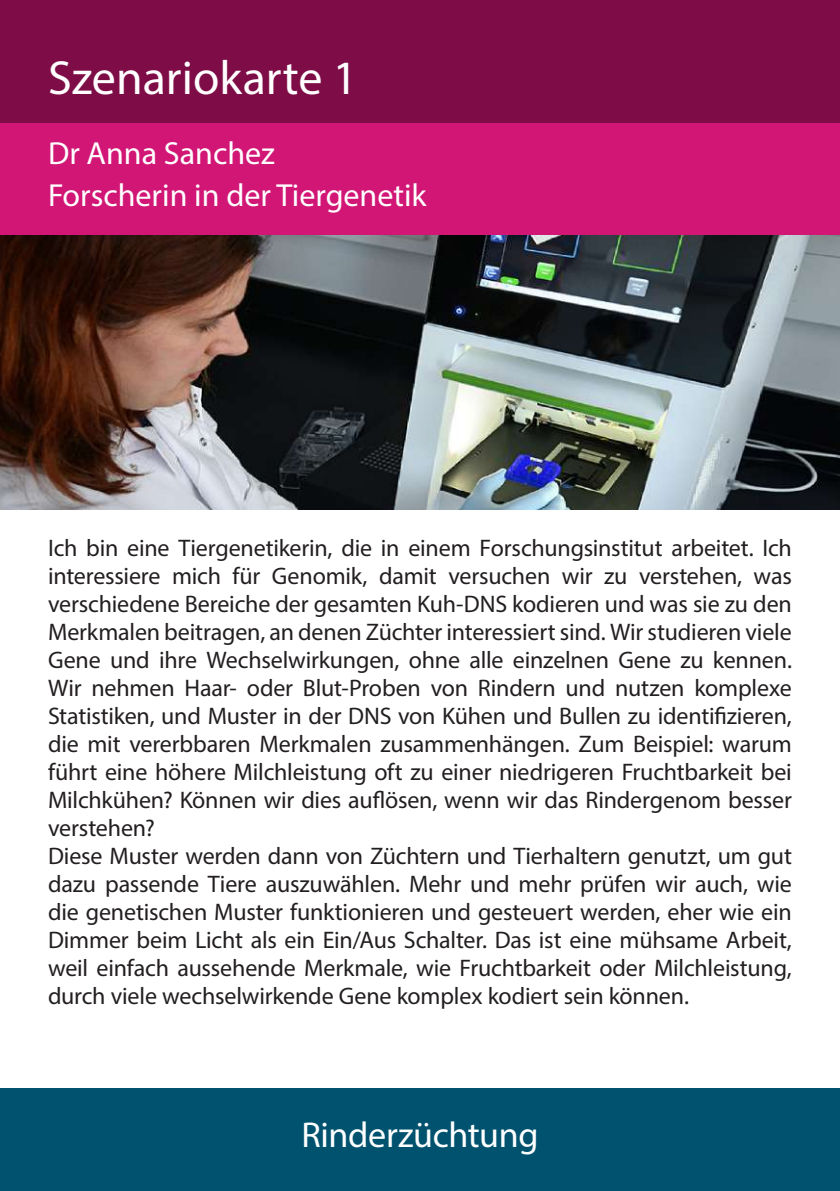
<style>
.page{position:relative;width:840px;height:1191px;background:#fff}
.page>*{position:absolute;margin:0;border:0;box-sizing:border-box;transform-origin:0 0}
.t1{font:48px "Myriad Pro";color:#fff}
.t2{font:36px "Myriad Pro";letter-spacing:-.01em;color:#fff}
.t3{font:32px/42px "Myriad Pro";color:#fff}
.t4{font:24px/28px "Myriad Pro";letter-spacing:-.005em;color:#231f20}
</style>
<div class="page">
<img style="left:0;top:234px;width:839px;height:275px">
<div style="left:0;top:1088px;width:839px;height:103px;background:#01526f"></div>
<div style="left:0;top:0;width:839px;height:234px;background:#d11676"></div>
<div style="left:0;top:0;width:839px;height:122px;background:#7e0d47"></div>
<h1 class="t1" style="left:48px;top:48px;width:310px">Szenariokarte 1</h1>
<h3 class="t3" style="left:48px;top:132px;width:380px">Dr Anna Sanchez<br>Forscherin in der Tiergenetik</h3>
<p class="t4" style="left:48px;top:534px;width:745px">Ich bin eine Tiergenetikerin, die in einem Forschungsinstitut arbeitet. Ich interessiere mich für Genomik, damit versuchen wir zu verstehen, was verschiedene Bereiche der gesamten Kuh-DNS kodieren und was sie zu den Merkmalen beitragen, an denen Züchter interessiert sind. Wir studieren viele Gene und ihre Wechselwirkungen, ohne alle einzelnen Gene zu kennen.<br>Wir nehmen Haar- oder Blut-Proben von Rindern und nutzen komplexe Statistiken, und Muster in der DNS von Kühen und Bullen zu identifizieren, die mit vererbbaren Merkmalen zusammenhängen. Zum Beispiel: warum führt eine höhere Milchleistung oft zu einer niedrigeren Fruchtbarkeit bei Milchkühen? Können wir dies auflösen, wenn wir das Rindergenom besser verstehen?<br>Diese Muster werden dann von Züchtern und Tierhaltern genutzt, um gut dazu passende Tiere auszuwählen. Mehr und mehr prüfen wir auch, wie die genetischen Muster funktionieren und gesteuert werden, eher wie ein Dimmer beim Licht als ein Ein/Aus Schalter. Das ist eine mühsame Arbeit, weil einfach aussehende Merkmale, wie Fruchtbarkeit oder Milchleistung, durch viele wechselwirkende Gene komplex kodiert sein können.</p>
<h2 class="t2" style="left:301px;top:1112px;width:238px">Rinderzüchtung</h2>
</div>
